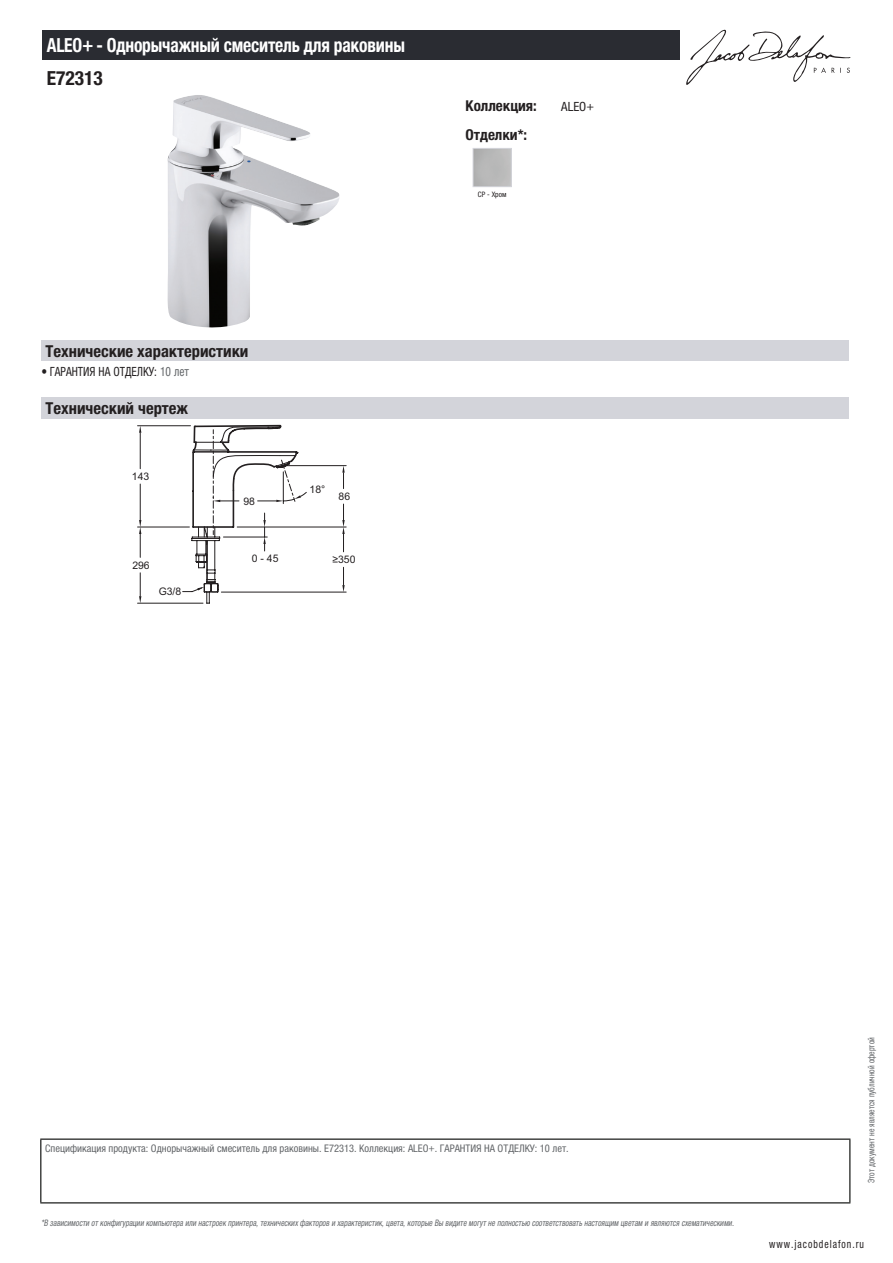
<style>
.page{position:relative;width:893px;height:1263px;background:#fff}
.page>*{position:absolute;margin:0;border:0;box-sizing:border-box;transform-origin:0 0}
.t1{font:700 condensed 19.5px "Helvetica Neue LTCYR";letter-spacing:-.01em;color:#fff;scale:.9 1}
.t2{font:700 condensed 19.5px "Helvetica Neue LTCYR";color:#231f20}
.t3{font:700 condensed 16.5px "Helvetica Neue LTCYR";color:#231f20}
.t4{font:700 condensed 15px "Helvetica Neue LTCYR";color:#231f20}
.t5{font:condensed 12.75px "Helvetica Neue LTCYR";color:#231f20;scale:.9 1}
.t6{font:condensed 12.75px "Helvetica Neue LTCYR";color:#231f20}
.t7{font:condensed 11.25px "Helvetica Neue LTCYR";letter-spacing:.1em;color:#231f20;scale:.87 1}
.t8{font:condensed 10.5px "Helvetica Neue LTCYR";color:#626568}
.t9{font:10.5px "Arial";color:#231f20}
.t10{font:italic condensed 9px "Helvetica Neue LTCYR";color:#626568;scale:.87 1}
.t11{font:condensed 9px "Helvetica Neue LTCYR";color:#626568;scale:.87 1}
.t12{font:condensed 7.5px "Helvetica Neue LTCYR";color:#231f20}
.s1{color:#626568}
</style>
<div class="page">
<svg style="left:686px;top:30px;width:164px;height:55px"></svg>
<img style="left:167px;top:95px;width:173px;height:233px">
<div style="left:473px;top:148px;width:39px;height:39px;border:1px solid #d3d4da"></div>
<div style="left:41px;top:340px;width:808px;height:22px;background:#d3d4da"></div>
<div style="left:41px;top:397px;width:808px;height:21px;background:#d3d4da"></div>
<hr style="left:138px;top:603px;width:65px;height:1px;background:#231f20">
<hr style="left:138px;top:527px;width:51px;height:1px;background:#231f20">
<svg style="left:139px;top:573px;width:2px;height:30px"></svg>
<hr style="left:138px;top:425px;width:52px;height:1px;background:#231f20">
<hr style="left:140px;top:433px;width:1px;height:36px;background:#231f20">
<hr style="left:140px;top:484px;width:1px;height:36px;background:#231f20">
<svg style="left:139px;top:426px;width:2px;height:7px"></svg>
<svg style="left:139px;top:520px;width:2px;height:37px"></svg>
<hr style="left:287px;top:465px;width:59px;height:1px;background:#231f20">
<hr style="left:237px;top:527px;width:109px;height:1px;background:#231f20">
<svg style="left:342px;top:466px;width:3px;height:23px"></svg>
<hr style="left:221px;top:592px;width:125px;height:1px;background:#231f20">
<svg style="left:342px;top:567px;width:3px;height:25px"></svg>
<svg style="left:342px;top:504px;width:3px;height:48px"></svg>
<svg style="left:182px;top:425px;width:125px;height:178px"></svg>
<div style="left:43px;top:30px;width:637px;height:30px;background:#2a2c32"></div>
<hr style="left:40px;top:1138px;width:810px;height:2px;background:#040503">
<hr style="left:40px;top:1140px;width:1px;height:62px;background:#040503">
<hr style="left:849px;top:1140px;width:1px;height:62px;background:#040503">
<hr style="left:40px;top:1202px;width:810px;height:1px;background:#040503">
<h1 class="t1" style="left:47px;top:34px;width:400px">ALEO+ - Однорычажный смеситель для раковины</h1>
<h1 class="t2" style="left:47px;top:67px;width:58px">E72313</h1>
<h2 class="t3" style="left:46px;top:342px;width:204px">Технические характеристики</h2>
<h3 class="t5" style="left:41px;top:364px;width:166px">• ГАРАНТИЯ НА ОТДЕЛКУ: <span class="s1">10 лет</span></h3>
<h2 class="t3" style="left:46px;top:399px;width:144px">Технический чертеж</h2>
<p class="t9" style="left:132px;top:470px;width:19px">143</p>
<p class="t9" style="left:132px;top:558px;width:19px">296</p>
<p class="t9" style="left:159px;top:584px;width:24px">G3/8</p>
<p class="t9" style="left:243px;top:494px;width:13px">98</p>
<p class="t9" style="left:310px;top:482px;width:17px">18°</p>
<p class="t9" style="left:339px;top:490px;width:13px">86</p>
<p class="t9" style="left:252px;top:551px;width:28px">0 - 45</p>
<p class="t9" style="left:332px;top:553px;width:25px">≥350</p>
<h3 class="t4" style="left:466px;top:97px;width:73px">Коллекция:</h3>
<h3 class="t6" style="left:561px;top:99px;width:34px">ALEO+</h3>
<h3 class="t4" style="left:466px;top:126px;width:63px">Отделки*:</h3>
<p class="t12" style="left:478px;top:190px;width:30px">CP - Хром</p>
<p class="t8" style="left:45px;top:1142px;width:525px">Спецификация продукта: Однорычажный смеситель для раковины. E72313. Коллекция: ALEO+. ГАРАНТИЯ НА ОТДЕЛКУ: 10 лет.</p>
<p class="t10" style="left:41px;top:1218px;width:800px">*В зависимости отконфигурации компьютера или настроек принтера,техническихфакторов и характеристик,цвета,которые Вы видите могутне полностью соответствоватьнастоящим цветам и являются схематическими.</p>
<p class="t11" style="left:866px;top:1183px;width:169px;rotate:-90deg">Этот документ не является публичной офертой</p>
<p class="t7" style="left:769px;top:1237px;width:110px">www.jacobdelafon.ru</p>
</div>
